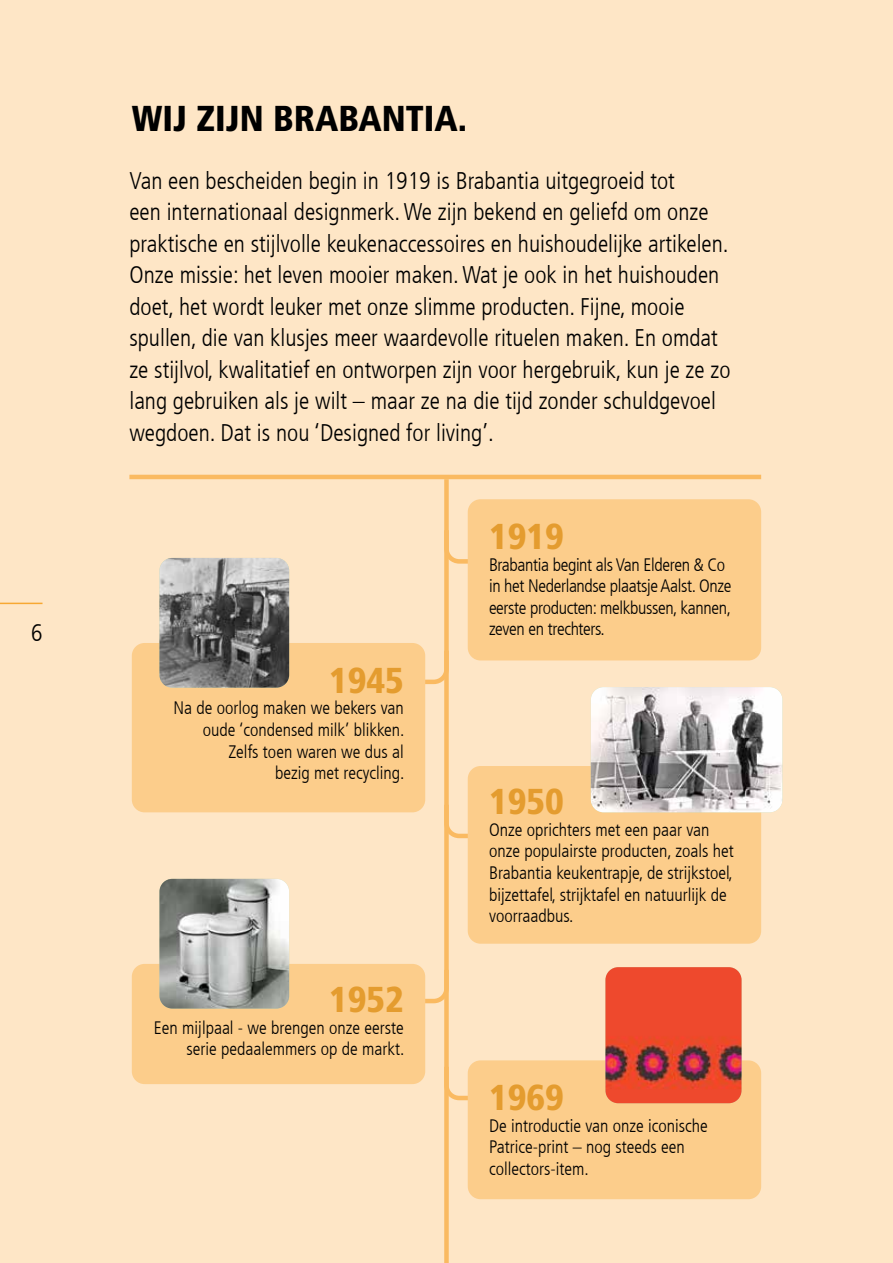
<style>
.page{position:relative;width:893px;height:1263px;background:#fee6c6}
.page>*{position:absolute;margin:0;border:0;box-sizing:border-box;transform-origin:0 0}
.t1{font:900 condensed 36px "Frutiger LT Com";color:#e49c2f}
.t2{font:900 condensed 36px "Frutiger LT Com";color:#000}
.t3{font:300 condensed 24px/31.5px "Frutiger LT Com";color:#000}
.t4{font:300 condensed 18px/21.6px "Frutiger LT Com";color:#000;text-align:right}
.t5{font:300 condensed 18px/21.6px "Frutiger LT Com";letter-spacing:-.02em;color:#000}
</style>
<div class="page">
<svg style="left:449px;top:1066px;width:21px;height:36px"></svg>
<svg style="left:418px;top:965px;width:26px;height:40px"></svg>
<svg style="left:449px;top:526px;width:19px;height:40px"></svg>
<div style="left:468px;top:499px;width:293px;height:161px;background:#fccd8b;border-radius:13px"></div>
<div style="left:132px;top:964px;width:293px;height:120px;background:#fccd8b;border-radius:13px"></div>
<div style="left:468px;top:1060px;width:293px;height:139px;background:#fccd8b;border-radius:13px"></div>
<hr style="left:0;top:603px;width:43px;height:1px;background:#f7a832">
<div style="left:444px;top:479px;width:5px;height:784px;background:#faba61"></div>
<img style="left:605px;top:967px;width:136px;height:136px">
<svg style="left:421px;top:646px;width:28px;height:40px"></svg>
<div style="left:132px;top:643px;width:293px;height:169px;background:#fccd8b;border-radius:13px"></div>
<img style="left:159px;top:558px;width:130px;height:130px">
<svg style="left:444px;top:800px;width:24px;height:40px"></svg>
<div style="left:468px;top:766px;width:293px;height:178px;background:#fccd8b;border-radius:13px"></div>
<img style="left:591px;top:687px;width:191px;height:125px">
<img style="left:159px;top:879px;width:130px;height:129px">
<hr style="left:129px;top:475px;width:632px;height:4px;background:#faba61">
<p class="t3" style="left:31px;top:616px;width:13px">6</p>
<h1 class="t2" style="left:132px;top:97px;width:337px">WIJ ZIJN BRABANTIA.</h1>
<p class="t3" style="left:129px;top:164px;width:603px">Van een bescheiden begin in 1919 is Brabantia uitgegroeid tot<br>een internationaal designmerk. We zijn bekend en geliefd om onze praktische en stijlvolle keukenaccessoires en huishoudelijke artikelen.<br>Onze missie: het leven mooier maken. Wat je ook in het huishouden doet, het wordt leuker met onze slimme producten. Fijne, mooie spullen, die van klusjes meer waardevolle rituelen maken. En omdat ze stijlvol, kwalitatief en ontworpen zijn voor hergebruik, kun je ze zo lang gebruiken als je wilt – maar ze na die tijd zonder schuldgevoel wegdoen. Dat is nou ‘Designed for living’.</p>
<h1 class="t1" style="left:329px;top:658px;width:76px">1945</h1>
<p class="t4" style="left:174px;top:697px;width:233px">Na de oorlog maken we bekers van oude ‘condensed milk’ blikken.<br>Zelfs toen waren we dus al<br>bezig met recycling.</p>
<h1 class="t1" style="left:329px;top:977px;width:76px">1952</h1>
<p class="t4" style="left:154px;top:1016px;width:252px">Een mijlpaal - we brengen onze eerste serie pedaalemmers op de markt.</p>
<h1 class="t1" style="left:489px;top:514px;width:76px">1919</h1>
<p class="t5" style="left:489px;top:553px;width:244px">Brabantia begint als Van Elderen &amp; Co in het Nederlandse plaatsje Aalst. Onze eerste producten: melkbussen, kannen, zeven en trechters.</p>
<h1 class="t1" style="left:489px;top:780px;width:76px">1950</h1>
<p class="t4" style="left:489px;top:819px;width:246px;text-align:left">Onze oprichters met een paar van onze populairste producten, zoals het Brabantia keukentrapje, de strijkstoel, bijzettafel, strijktafel en natuurlijk de voorraadbus.</p>
<h1 class="t1" style="left:489px;top:1075px;width:76px">1969</h1>
<p class="t4" style="left:489px;top:1114px;width:220px;text-align:left">De introductie van onze iconische<br>Patrice-print – nog steeds een collectors-item.</p>
</div>
